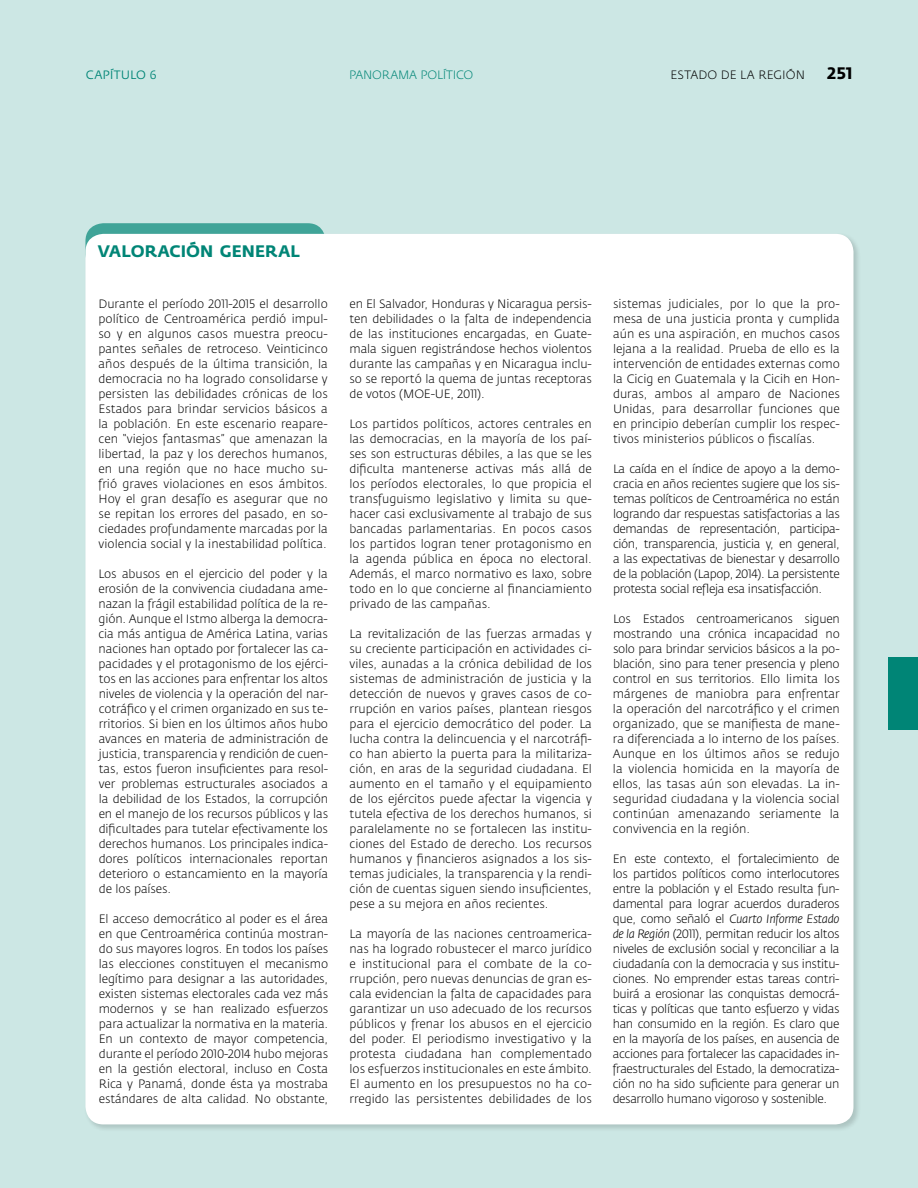
<style>
.page{position:relative;width:918px;height:1188px;background:#cce7e4}
.page>*{position:absolute;margin:0;border:0;box-sizing:border-box;transform-origin:0 0}
.t1{font:700 16.5px "Fedra Sans";letter-spacing:.005em;color:#008576}
.t2{font:700 16.5px "Fedra Sans";color:#000}
.t3{font:300 12px/15px "Fedra Sans";color:#000;text-align:justify}
.t4{font:300 12px "Fedra Sans";letter-spacing:-.01em;color:#008576}
.t5{font:12px "Fedra Sans";letter-spacing:.01em;color:#008576}
.s1{font-style:italic}
</style>
<div class="page">
<div style="left:888px;top:658px;width:30px;height:72px;background:#008576"></div>
<div style="left:85px;top:223px;width:241px;height:49px;background:#40a498;border-radius:18px"></div>
<div style="left:84px;top:232px;width:778px;height:900px;background:#000;opacity:.15"></div>
<div style="left:85px;top:234px;width:768px;height:890px;background:#fff;border-radius:18px"></div>
<p class="t5" style="left:86px;top:68px;width:72px">CAPÍTULO 6</p>
<p class="t4" style="left:349px;top:68px;width:126px">PANORAMA POLÍTICO</p>
<p class="t3" style="left:670px;top:67px;width:136px">ESTADO DE LA REGIÓN</p>
<h1 class="t2" style="left:827px;top:63px;width:27px">251</h1>
<h1 class="t1" style="left:98px;top:242px;width:204px">VALORACIóN GENERAL</h1>
<p class="t3" style="left:99px;top:296px;width:231px">Durante el período 2011-2015 el desarrollo político de Centroamérica perdió impul&shy;so y en algunos casos muestra preocu&shy;pantes señales de retroceso. Veinticinco años después de la última transición, la democracia no ha logrado consolidarse y persisten las debilidades crónicas de los Estados para brindar servicios básicos a la población. En este escenario reapare&shy;cen “viejos fantasmas” que amenazan la libertad, la paz y los derechos humanos, en una región que no hace mucho su&shy;frió graves violaciones en esos ámbitos.<br>Hoy el gran desafío es asegurar que no se repitan los errores del pasado, en so&shy;ciedades profundamente marcadas por la violencia social y la inestabilidad política.</p>
<p class="t3" style="left:99px;top:566px;width:231px">Los abusos en el ejercicio del poder y la erosión de la convivencia ciudadana ame&shy;nazan la frágil estabilidad política de la re&shy;gión. Aunque el Istmo alberga la democra&shy;cia más antigua de América Latina, varias naciones han optado por fortalecer las ca&shy;pacidades y el protagonismo de los ejérci&shy;tos en las acciones para enfrentar los altos niveles de violencia y la operación del nar&shy;cotráfico y el crimen organizado en sus te&shy;rritorios. Si bien en los últimos años hubo avances en materia de administración de justicia, transparencia y rendición de cuen&shy;tas, estos fueron insuficientes para resol&shy;ver problemas estructurales asociados a la debilidad de los Estados, la corrupción en el manejo de los recursos públicos y las dificultades para tutelar efectivamente los derechos humanos. Los principales indica&shy;dores políticos internacionales reportan deterioro o estancamiento en la mayoría de los países.</p>
<p class="t3" style="left:99px;top:911px;width:231px">El acceso democrático al poder es el área en que Centroamérica continúa mostran&shy;do sus mayores logros. En todos los países las elecciones constituyen el mecanismo legítimo para designar a las autoridades, existen sistemas electorales cada vez más modernos y se han realizado esfuerzos para actualizar la normativa en la materia.<br>En un contexto de mayor competencia, durante el período 2010-2014 hubo mejoras en la gestión electoral, incluso en Costa Rica y Panamá, donde ésta ya mostraba estándares de alta calidad. No obstante,</p>
<p class="t3" style="left:350px;top:296px;width:244px">en El Salvador, Honduras y Nicaragua persis&shy;ten debilidades o la falta de independencia de las instituciones encargadas, en Guate&shy;mala siguen registrándose hechos violentos durante las campañas y en Nicaragua inclu&shy;so se reportó la quema de juntas receptoras de votos (MOE-UE, 2011).</p>
<p class="t3" style="left:350px;top:416px;width:244px">Los partidos políticos, actores centrales en las democracias, en la mayoría de los paí&shy;ses son estructuras débiles, a las que se les dificulta mantenerse activas más allá de los períodos electorales, lo que propicia el transfuguismo legislativo y limita su que&shy;hacer casi exclusivamente al trabajo de sus bancadas parlamentarias. En pocos casos los partidos logran tener protagonismo en la agenda pública en época no electoral.<br>Además, el marco normativo es laxo, sobre todo en lo que concierne al financiamiento privado de las campañas.</p>
<p class="t3" style="left:350px;top:626px;width:244px">La revitalización de las fuerzas armadas y su creciente participación en actividades ci&shy;viles, aunadas a la crónica debilidad de los sistemas de administración de justicia y la detección de nuevos y graves casos de co&shy;rrupción en varios países, plantean riesgos para el ejercicio democrático del poder. La lucha contra la delincuencia y el narcotráfi&shy;co han abierto la puerta para la militariza&shy;ción, en aras de la seguridad ciudadana. El aumento en el tamaño y el equipamiento de los ejércitos puede afectar la vigencia y tutela efectiva de los derechos humanos, si paralelamente no se fortalecen las institu&shy;ciones del Estado de derecho. Los recursos humanos y financieros asignados a los sis&shy;temas judiciales, la transparencia y la rendi&shy;ción de cuentas siguen siendo insuficientes, pese a su mejora en años recientes.</p>
<p class="t3" style="left:350px;top:926px;width:244px">La mayoría de las naciones centroamerica&shy;nas ha logrado robustecer el marco jurídico e institucional para el combate de la co&shy;rrupción, pero nuevas denuncias de gran es&shy;cala evidencian la falta de capacidades para garantizar un uso adecuado de los recursos públicos y frenar los abusos en el ejercicio del poder. El periodismo investigativo y la protesta ciudadana han complementado los esfuerzos institucionales en este ámbito.<br>El aumento en los presupuestos no ha co&shy;rregido las persistentes debilidades de los</p>
<p class="t3" style="left:613px;top:297px;width:228px">sistemas judiciales, por lo que la pro&shy;mesa de una justicia pronta y cumplida aún es una aspiración, en muchos casos lejana a la realidad. Prueba de ello es la intervención de entidades externas como la Cicig en Guatemala y la Cicih en Hon&shy;duras, ambos al amparo de Naciones Unidas, para desarrollar funciones que en principio deberían cumplir los respec&shy;tivos ministerios públicos o fiscalías.</p>
<p class="t3" style="left:613px;top:462px;width:228px">La caída en el índice de apoyo a la demo&shy;cracia en años recientes sugiere que los sis&shy;temas políticos de Centroamérica no están logrando dar respuestas satisfactorias a las demandas de representación, participa&shy;ción, transparencia, justicia y, en general, a las expectativas de bienestar y desarrollo de la población (Lapop, 2014). La persistente protesta social refleja esa insatisfacción.</p>
<p class="t3" style="left:613px;top:612px;width:228px">Los Estados centroamericanos siguen mostrando una crónica incapacidad no solo para brindar servicios básicos a la po&shy;blación, sino para tener presencia y pleno control en sus territorios. Ello limita los márgenes de maniobra para enfrentar la operación del narcotráfico y el crimen organizado, que se manifiesta de mane&shy;ra diferenciada a lo interno de los países.<br>Aunque en los últimos años se redujo la violencia homicida en la mayoría de ellos, las tasas aún son elevadas. La in&shy;seguridad ciudadana y la violencia social continúan amenazando seriamente la convivencia en la región.</p>
<p class="t3" style="left:613px;top:852px;width:228px">En este contexto, el fortalecimiento de los partidos políticos como interlocutores entre la población y el Estado resulta fun&shy;damental para lograr acuerdos duraderos que, como señaló el <span class="s1">Cuarto Informe Estado de la Región</span> (2011), permitan reducir los altos niveles de exclusión social y reconciliar a la ciudadanía con la democracia y sus institu&shy;ciones. No emprender estas tareas contri&shy;buirá a erosionar las conquistas democrá&shy;ticas y políticas que tanto esfuerzo y vidas han consumido en la región. Es claro que en la mayoría de los países, en ausencia de acciones para fortalecer las capacidades in&shy;fraestructurales del Estado, la democratiza&shy;ción no ha sido suficiente para generar un desarrollo humano vigoroso y sostenible.</p>
</div>
